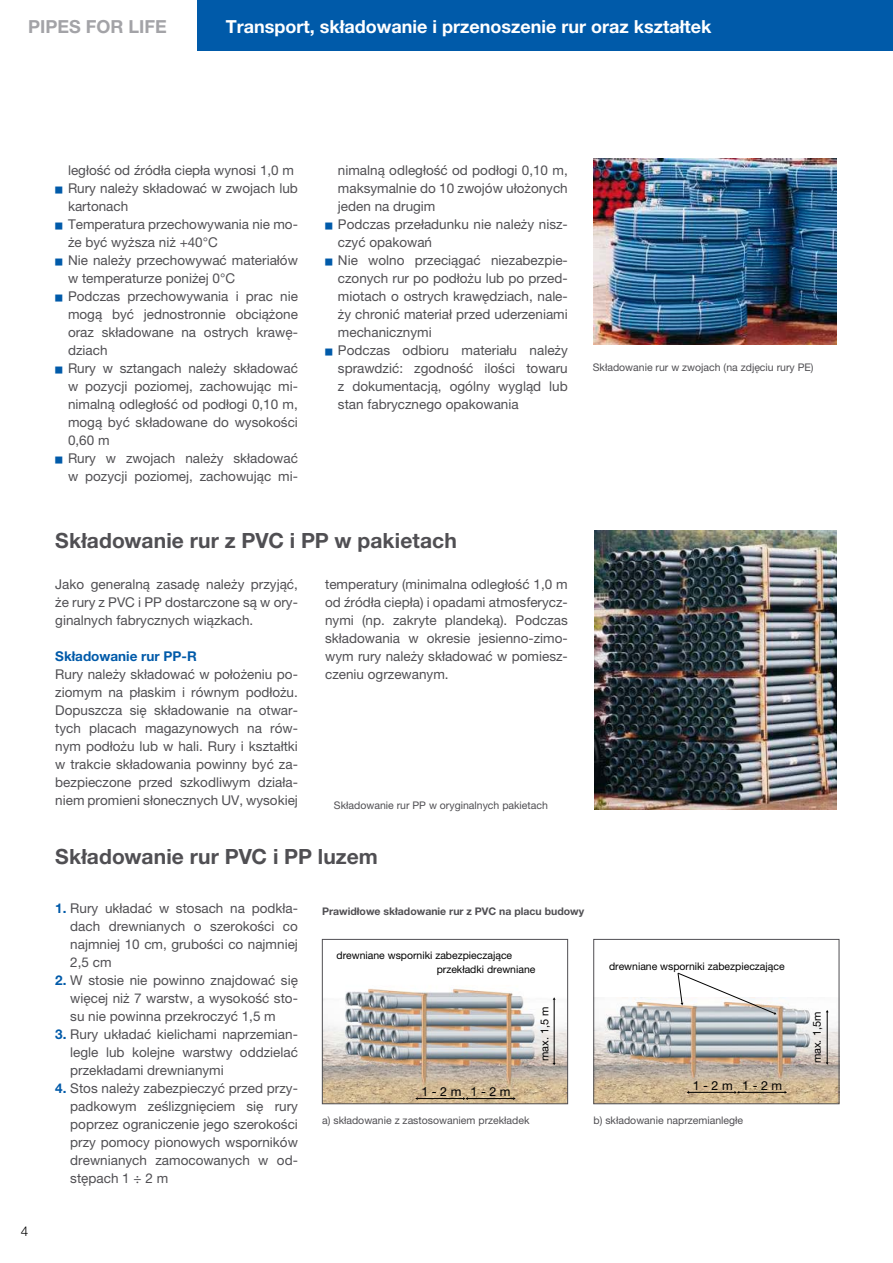
<style>
.page{position:relative;width:893px;height:1263px;background:#fff}
.page>*{position:absolute;margin:0;border:0;box-sizing:border-box;transform-origin:0 0}
.t1{font:700 21px "Helvetica Neue LT Pro";letter-spacing:.005em;color:#504f53}
.t2{font:700 18px "Helvetica Neue LT Pro";color:#fff}
.t3{font:700 18px "Helvetica Neue LT Pro";color:#a3a3a7}
.t4{font:13.5px/18px "Helvetica Neue LT Pro";color:#504f53;text-align:justify}
.t5{font:700 13.5px "Helvetica Neue LT Pro";color:#005aa9}
.t6{font:300 13.5px "Helvetica Neue LT Pro";color:#000}
.t7{font:12.45px "Helvetica Neue LT Pro";color:#000}
.t8{font:10.95px "Helvetica Neue LT Pro";color:#000}
.t9{font:10.5px "Helvetica Neue LT Pro";color:#504f53}
.t10{font:10.5px/14.4px "Helvetica Neue LT Pro";color:#000}
.t11{font:700 10.5px "Helvetica Neue LT Pro";color:#504f53}
.s1{font-family:"Newspaper Pi PL";font-size:10.5px;color:#005aa9}
.s2{font-weight:700;color:#005aa9}
</style>
<div class="page">
<div style="left:197px;top:0;width:696px;height:51px;background:#005aa9"></div>
<img style="left:594px;top:530px;width:243px;height:280px">
<img style="left:595px;top:997px;width:242px;height:105px">
<hr style="left:827px;top:1012px;width:1px;height:51px;background:#000">
<hr style="left:689px;top:1092px;width:46px;height:1px;background:#000">
<hr style="left:739px;top:1092px;width:46px;height:1px;background:#000">
<svg style="left:734px;top:1091px;width:5px;height:3px"></svg>
<svg style="left:678px;top:973px;width:98px;height:41px"></svg>
<div style="left:593px;top:939px;width:246px;height:165px;border:1px solid #504f53"></div>
<img style="left:324px;top:988px;width:242px;height:114px">
<hr style="left:554px;top:999px;width:1px;height:64px;background:#000">
<hr style="left:417px;top:1098px;width:46px;height:1px;background:#000">
<hr style="left:467px;top:1098px;width:47px;height:1px;background:#000">
<svg style="left:463px;top:1097px;width:5px;height:3px"></svg>
<div style="left:322px;top:939px;width:246px;height:165px;border:1px solid #504f53"></div>
<img style="left:593px;top:158px;width:243px;height:187px">
<h2 class="t3" style="left:28px;top:16px;width:140px">PIPES FOR LIFE</h2>
<h2 class="t2" style="left:226px;top:15px;width:487px">Transport, składowanie i przenoszenie rur oraz kształtek</h2>
<p class="t4" style="left:68px;top:161px;width:228px">ległość od źródła ciepła wynosi 1,0 m</p>
<p class="t4" style="left:55px;top:179px;width:244px"><span class="s1">t</span> Rury należy składować w zwojach lub</p>
<p class="t4" style="left:68px;top:197px;width:62px">kartonach</p>
<p class="t4" style="left:55px;top:215px;width:244px"><span class="s1">t</span> Temperatura przechowywania nie mo-</p>
<p class="t4" style="left:68px;top:233px;width:151px">że być wyższa niż +40°C</p>
<p class="t4" style="left:55px;top:251px;width:244px"><span class="s1">t</span> Nie należy przechowywać materiałów</p>
<p class="t4" style="left:68px;top:269px;width:169px">w temperaturze poniżej 0°C</p>
<p class="t4" style="left:55px;top:287px;width:244px"><span class="s1">t</span> Podczas przechowywania i prac nie</p>
<p class="t4" style="left:68px;top:305px;width:231px">mogą być jednostronnie obciążone</p>
<p class="t4" style="left:68px;top:323px;width:231px">oraz składowane na ostrych krawę-</p>
<p class="t4" style="left:68px;top:341px;width:41px">dziach</p>
<p class="t4" style="left:55px;top:359px;width:244px"><span class="s1">t</span> Rury w sztangach należy składować</p>
<p class="t4" style="left:68px;top:377px;width:231px">w pozycji poziomej, zachowując mi-</p>
<p class="t4" style="left:68px;top:395px;width:231px">nimalną odległość od podłogi 0,10 m,</p>
<p class="t4" style="left:68px;top:413px;width:231px">mogą być składowane do wysokości</p>
<p class="t4" style="left:68px;top:431px;width:43px">0,60 m</p>
<p class="t4" style="left:55px;top:449px;width:244px"><span class="s1">t</span> Rury w zwojach należy składować</p>
<p class="t4" style="left:68px;top:467px;width:231px">w pozycji poziomej, zachowując mi-</p>
<p class="t4" style="left:338px;top:161px;width:231px">nimalną odległość od podłogi 0,10 m,</p>
<p class="t4" style="left:338px;top:179px;width:231px">maksymalnie do 10 zwojów ułożonych</p>
<p class="t4" style="left:338px;top:197px;width:99px">jeden na drugim</p>
<p class="t4" style="left:325px;top:215px;width:244px"><span class="s1">t</span> Podczas przeładunku nie należy nisz-</p>
<p class="t4" style="left:338px;top:233px;width:96px">czyć opakowań</p>
<p class="t4" style="left:325px;top:251px;width:244px"><span class="s1">t</span> Nie wolno przeciągać niezabezpie-</p>
<p class="t4" style="left:338px;top:269px;width:231px">czonych rur po podłożu lub po przed-</p>
<p class="t4" style="left:338px;top:287px;width:231px">miotach o ostrych krawędziach, nale-</p>
<p class="t4" style="left:338px;top:305px;width:231px">ży chronić materiał przed uderzeniami</p>
<p class="t4" style="left:338px;top:323px;width:95px">mechanicznymi</p>
<p class="t4" style="left:325px;top:341px;width:244px"><span class="s1">t</span> Podczas odbioru materiału należy</p>
<p class="t4" style="left:338px;top:359px;width:231px">sprawdzić: zgodność ilości towaru</p>
<p class="t4" style="left:338px;top:377px;width:231px">z dokumentacją, ogólny wygląd lub</p>
<p class="t4" style="left:338px;top:395px;width:182px">stan fabrycznego opakowania</p>
<h1 class="t1" style="left:55px;top:527px;width:403px">Składowanie rur z PVC i PP w pakietach</h1>
<p class="t4" style="left:55px;top:575px;width:244px">Jako generalną zasadę należy przyjąć, że rury z PVC i PP dostarczone są w ory&shy;ginalnych fabrycznych wiązkach.</p>
<p class="t5" style="left:55px;top:648px;width:143px">Składowanie rur PP-R</p>
<p class="t4" style="left:55px;top:665px;width:244px">Rury należy składować w położeniu po&shy;ziomym na płaskim i równym podłożu.<br>Dopuszcza się składowanie na otwar&shy;tych placach magazynowych na rów&shy;nym podłożu lub w hali. Rury i kształtki w trakcie składowania powinny być za&shy;bezpieczone przed szkodliwym działa&shy;niem promieni słonecznych UV, wysokiej</p>
<p class="t4" style="left:325px;top:575px;width:244px">temperatury (minimalna odległość 1,0 m od źródła ciepła) i opadami atmosferycz&shy;nymi (np. zakryte plandeką). Podczas składowania w okresie jesienno-zimo&shy;wym rury należy składować w pomiesz&shy;czeniu ogrzewanym.</p>
<p class="t9" style="left:334px;top:799px;width:216px">Składowanie rur PP w oryginalnych pakietach</p>
<p class="t9" style="left:593px;top:361px;width:222px">Składowanie rur w zwojach (na zdjęciu rury PE)</p>
<p class="t6" style="left:21px;top:1222px;width:9px">4</p>
<h1 class="t1" style="left:55px;top:844px;width:324px">Składowanie rur PVC i PP luzem</h1>
<p class="t4" style="left:70px;top:899px;width:229px;text-indent:-15px"><span class="s2">1.</span> Rury układać w stosach na podkła&shy;dach drewnianych o szerokości co najmniej 10 cm, grubości co najmniej 2,5 cm</p>
<p class="t4" style="left:70px;top:971px;width:229px;text-indent:-15px"><span class="s2">2.</span> W stosie nie powinno znajdować się więcej niż 7 warstw, a wysokość sto&shy;su nie powinna przekroczyć 1,5 m</p>
<p class="t4" style="left:70px;top:1025px;width:229px;text-indent:-15px"><span class="s2">3.</span> Rury układać kielichami naprzemian&shy;legle lub kolejne warstwy oddzielać przekładami drewnianymi</p>
<p class="t4" style="left:70px;top:1079px;width:229px;text-indent:-15px"><span class="s2">4.</span> Stos należy zabezpieczyć przed przy&shy;padkowym ześlizgnięciem się rury poprzez ograniczenie jego szerokości przy pomocy pionowych wsporników drewnianych zamocowanych w od&shy;stępach 1 ÷ 2 m</p>
<p class="t11" style="left:322px;top:904px;width:264px">Prawidłowe składowanie rur z PVC na placu budowy</p>
<p class="t10" style="left:437px;top:948px;width:100px;text-indent:-100px">drewniane wsporniki zabezpieczające przekładki drewniane</p>
<p class="t10" style="left:609px;top:959px;width:177px">drewniane wsporniki zabezpieczające</p>
<p class="t8" style="left:538px;top:1061px;width:56px;rotate:-90deg">max. 1,5 m</p>
<p class="t7" style="left:693px;top:1078px;width:91px">1 - 2 m 1 - 2 m</p>
<p class="t7" style="left:421px;top:1084px;width:41px">1 - 2 m</p>
<p class="t7" style="left:471px;top:1084px;width:41px">1 - 2 m</p>
<p class="t9" style="left:322px;top:1114px;width:209px">a) składowanie z zastosowaniem przekładek</p>
<p class="t9" style="left:593px;top:1114px;width:151px">b) składowanie naprzemianległe</p>
<p class="t8" style="left:810px;top:1063px;width:53px;rotate:-90deg">max. 1,5m</p>
</div>
